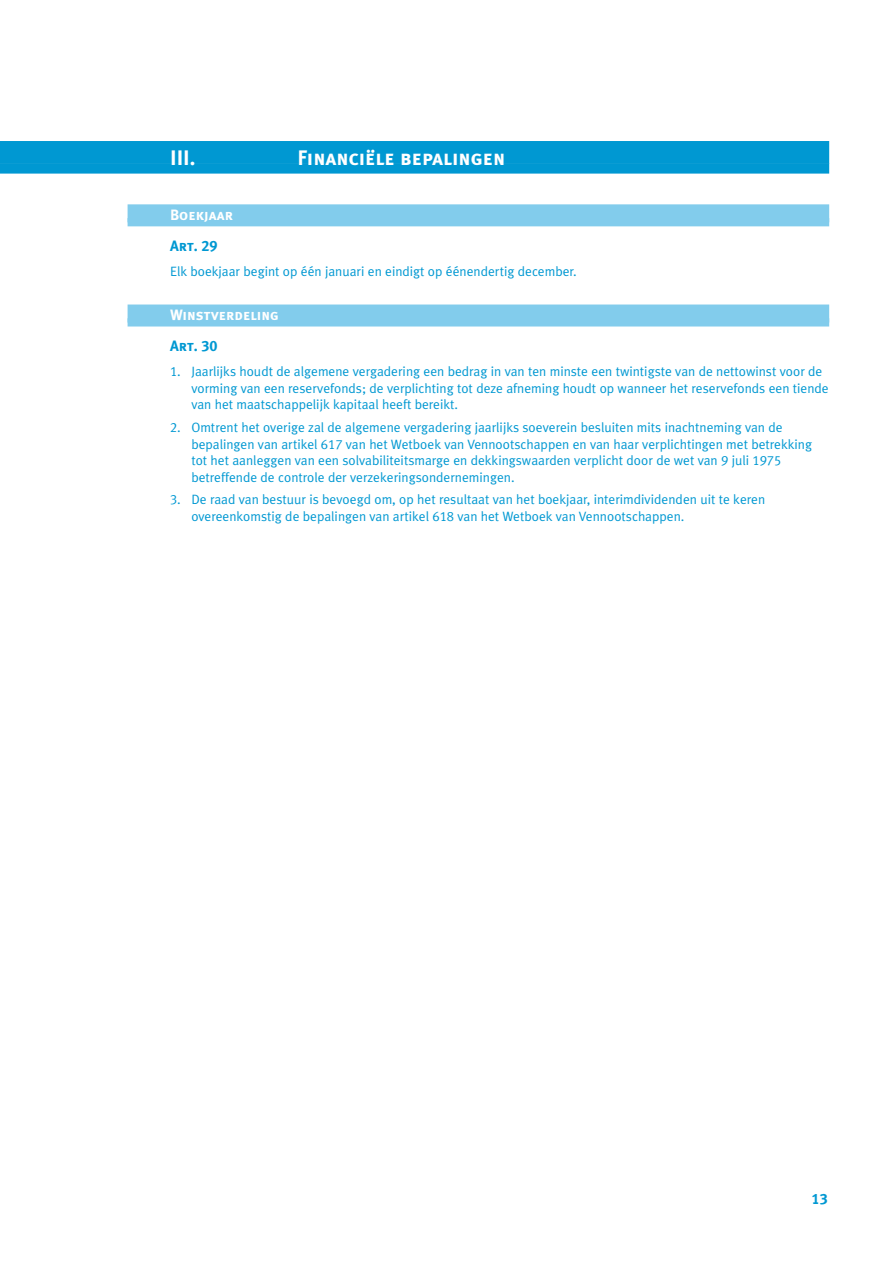
<style>
.page{position:relative;width:893px;height:1263px;background:#fff}
.page>*{position:absolute;margin:0;border:0;box-sizing:border-box;transform-origin:0 0}
.t1{font:21px "Meta Ethias Bold Caps";color:#fff}
.t2{font:15px "Meta Ethias Bold Caps";color:#fff}
.t3{font:15px "Meta Ethias Bold Caps";color:#0098d2}
.t4{font:13.5px/16.5px "Meta Ethias Normal";color:#0098d2}
</style>
<div class="page">
<div style="left:0;top:141px;width:829px;height:22px;background:#0098d2"></div>
<div style="left:0;top:163px;width:829px;height:11px;background:#0098d2"></div>
<div style="left:128px;top:204px;width:701px;height:18px;background:#82ccec"></div>
<div style="left:128px;top:218px;width:701px;height:8px;background:#82ccec"></div>
<div style="left:128px;top:304px;width:701px;height:18px;background:#82ccec"></div>
<div style="left:128px;top:318px;width:701px;height:8px;background:#82ccec"></div>
<h1 class="t1" style="left:170px;top:146px;width:27px">III.</h1>
<h1 class="t1" style="left:298px;top:146px;width:209px">Financiële bepalingen</h1>
<p class="t2" style="left:170px;top:206px;width:64px">Boekjaar</p>
<p class="t3" style="left:170px;top:237px;width:49px">Art. 29</p>
<p class="t4" style="left:170px;top:263px;width:408px">Elk boekjaar begint op één januari en eindigt op éénendertig december.</p>
<p class="t2" style="left:170px;top:306px;width:110px">Winstverdeling</p>
<p class="t3" style="left:170px;top:337px;width:49px">Art. 30</p>
<p class="t4" style="left:191px;top:363px;width:639px;text-indent:-21px">1. Jaarlijks houdt de algemene vergadering een bedrag in van ten minste een twintigste van de nettowinst voor de vorming van een reservefonds; de verplichting tot deze afneming houdt op wanneer het reservefonds een tiende van het maatschappelijk kapitaal heeft bereikt.</p>
<p class="t4" style="left:191px;top:419px;width:622px;text-indent:-21px">2. Omtrent het overige zal de algemene vergadering jaarlijks soeverein besluiten mits inachtneming van de bepalingen van artikel 617 van het Wetboek van Vennootschappen en van haar verplichtingen met betrekking tot het aanleggen van een solvabiliteitsmarge en dekkingswaarden verplicht door de wet van 9 juli 1975 betreffende de controle der verzekeringsondernemingen.</p>
<p class="t4" style="left:191px;top:491px;width:575px;text-indent:-21px">3. De raad van bestuur is bevoegd om, op het resultaat van het boekjaar, interimdividenden uit te keren overeenkomstig de bepalingen van artikel 618 van het Wetboek van Vennootschappen.</p>
<p class="t3" style="left:812px;top:1190px;width:18px">13</p>
</div>
